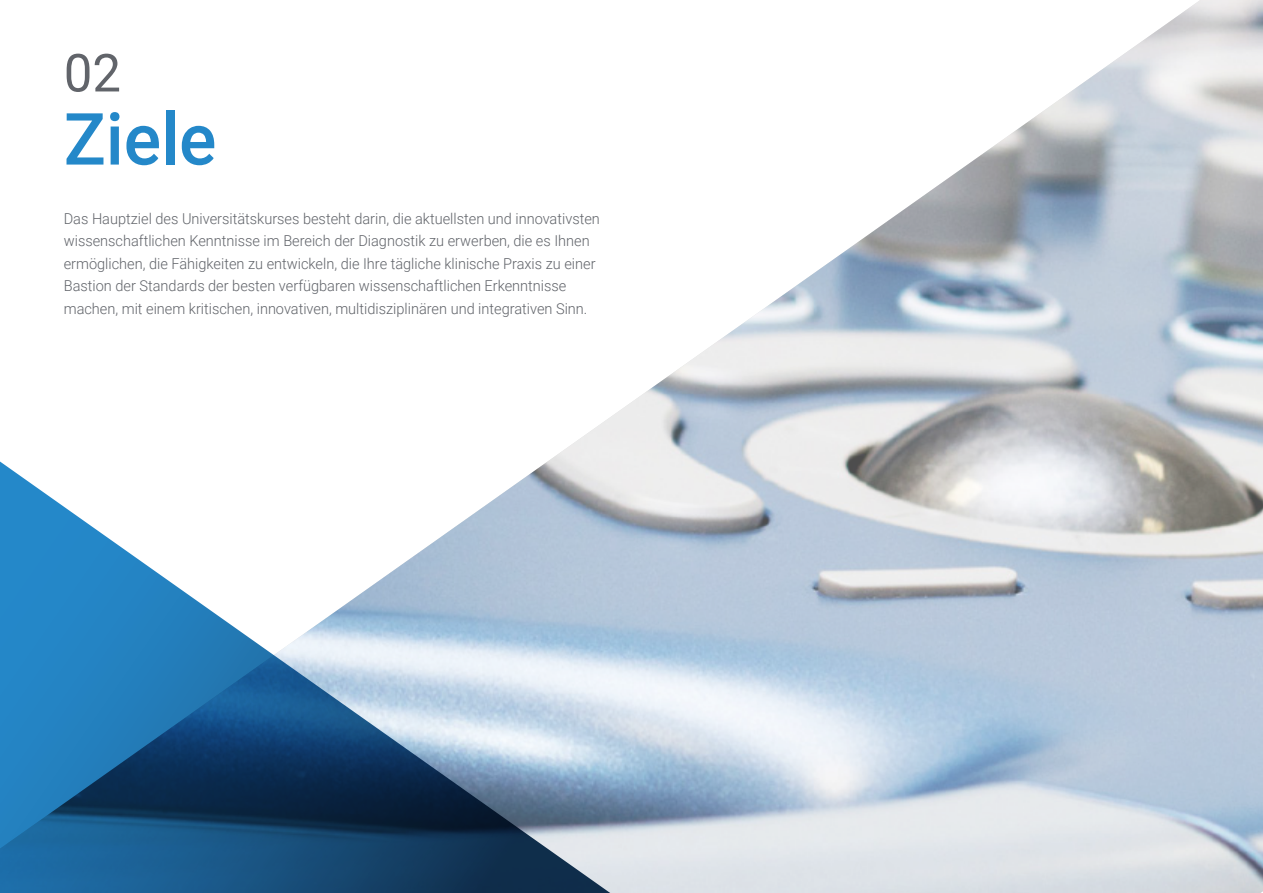
<style>
.page{position:relative;width:1263px;height:893px;background:#fff}
.page>*{position:absolute;margin:0;border:0;box-sizing:border-box;transform-origin:0 0}
.t1{font:500 72px "Roboto";color:#2488c9}
.t2{font:52.5px "Roboto";color:#61646a}
.t3{font:300 15px/22.5px "Roboto";color:#61646a}
</style>
<div class="page">
<img style="left:570px;top:0;width:693px;height:893px">
<svg style="left:0;top:446px;width:640px;height:447px"></svg>
<h2 class="t2" style="left:64px;top:36px;width:59px">02</h2>
<h1 class="t1" style="left:64px;top:89px;width:154px">Ziele</h1>
<p class="t3" style="left:64px;top:207px;width:538px">Das Hauptziel des Universitätskurses besteht darin, die aktuellsten und innovativsten wissenschaftlichen Kenntnisse im Bereich der Diagnostik zu erwerben, die es Ihnen ermöglichen, die Fähigkeiten zu entwickeln, die Ihre tägliche klinische Praxis zu einer Bastion der Standards der besten verfügbaren wissenschaftlichen Erkenntnisse machen, mit einem kritischen, innovativen, multidisziplinären und integrativen Sinn.</p>
</div>
